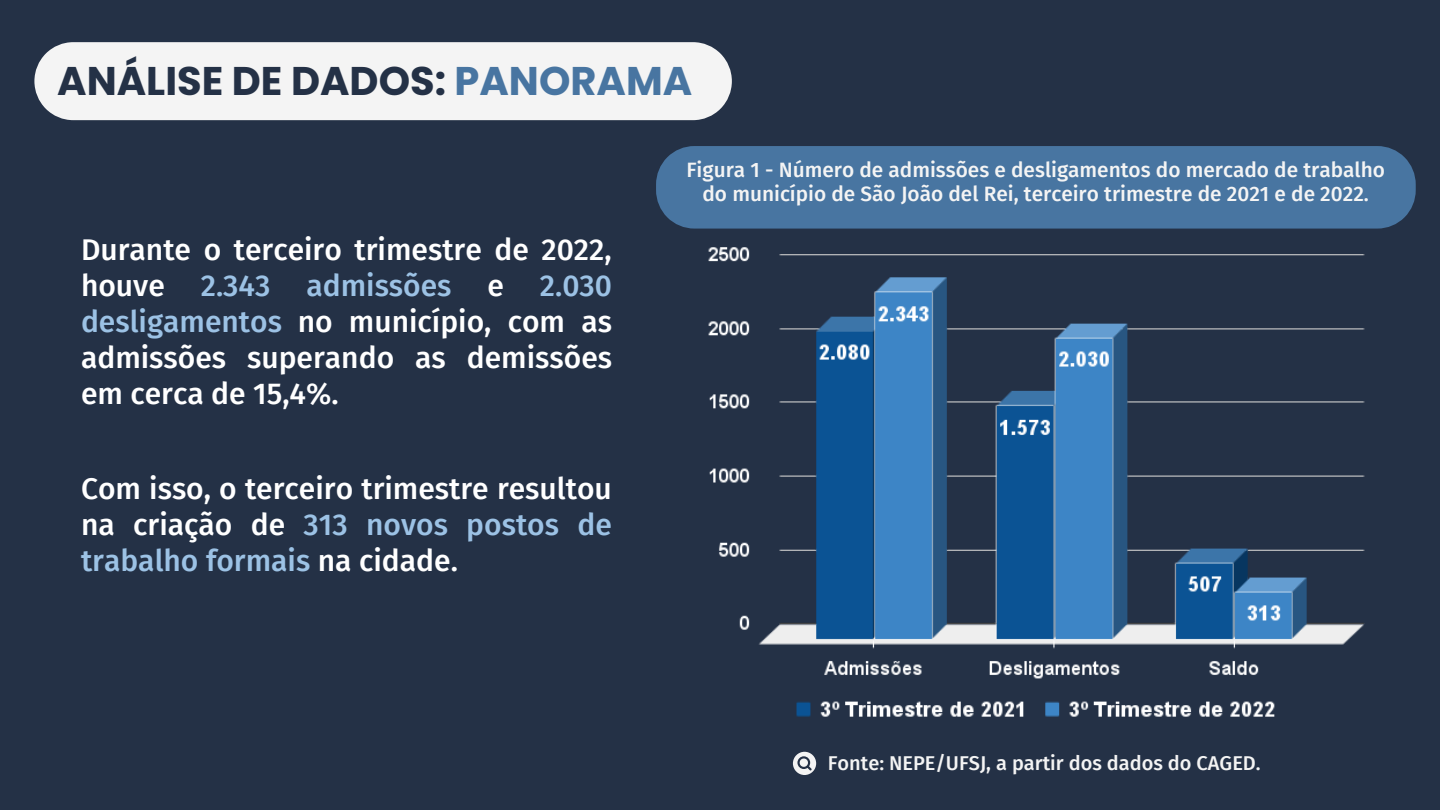
<style>
.page{position:relative;width:1440px;height:810px;background:#243146}
.page>*{position:absolute;margin:0;border:0;box-sizing:border-box;transform-origin:0 0}
.t1{font:700 40px "Poppins";color:#243146}
.t2{font:500 30px/36px "Fira Sans";color:#fff;text-align:justify}
.t3{font:500 20.8px/24.9px "Fira Sans";color:#f4f4f4;text-align:center}
.t4{font:500 20px "Fira Sans";color:#f4f4f4}
.s1{color:#4875a1}
.s2{color:#9cc2e5}
</style>
<div class="page">
<img style="left:708px;top:247px;width:657px;height:470px">
<div style="left:656px;top:146px;width:760px;height:83px;background:#4875a1"></div>
<div style="left:34px;top:42px;width:698px;height:78px;background:#f4f4f4"></div>
<svg style="left:793px;top:752px;width:23px;height:23px"></svg>
<h1 class="t1" style="left:57px;top:53px;width:637px">ANÁLISE DE DADOS: <span class="s1">PANORAMA</span></h1>
<p class="t2" style="left:81px;top:232px;width:533px">Durante o terceiro trimestre de 2022, houve <span class="s2">2.343 admissões</span> e <span class="s2">2.030 desligamentos</span> no município, com as admissões superando as demissões em cerca de 15,4%.</p>
<p class="t2" style="left:81px;top:471px;width:532px">Com isso, o terceiro trimestre resultou na criação de <span class="s2">313 novos postos de trabalho formais</span> na cidade.</p>
<p class="t3" style="left:686px;top:157px;width:700px">Figura 1 - Número de admissões e desligamentos do mercado de trabalho do município de São João del Rei, terceiro trimestre de 2021 e de 2022.</p>
<p class="t4" style="left:828px;top:751px;width:434px">Fonte: NEPE/UFSJ, a partir dos dados do CAGED.</p>
</div>
